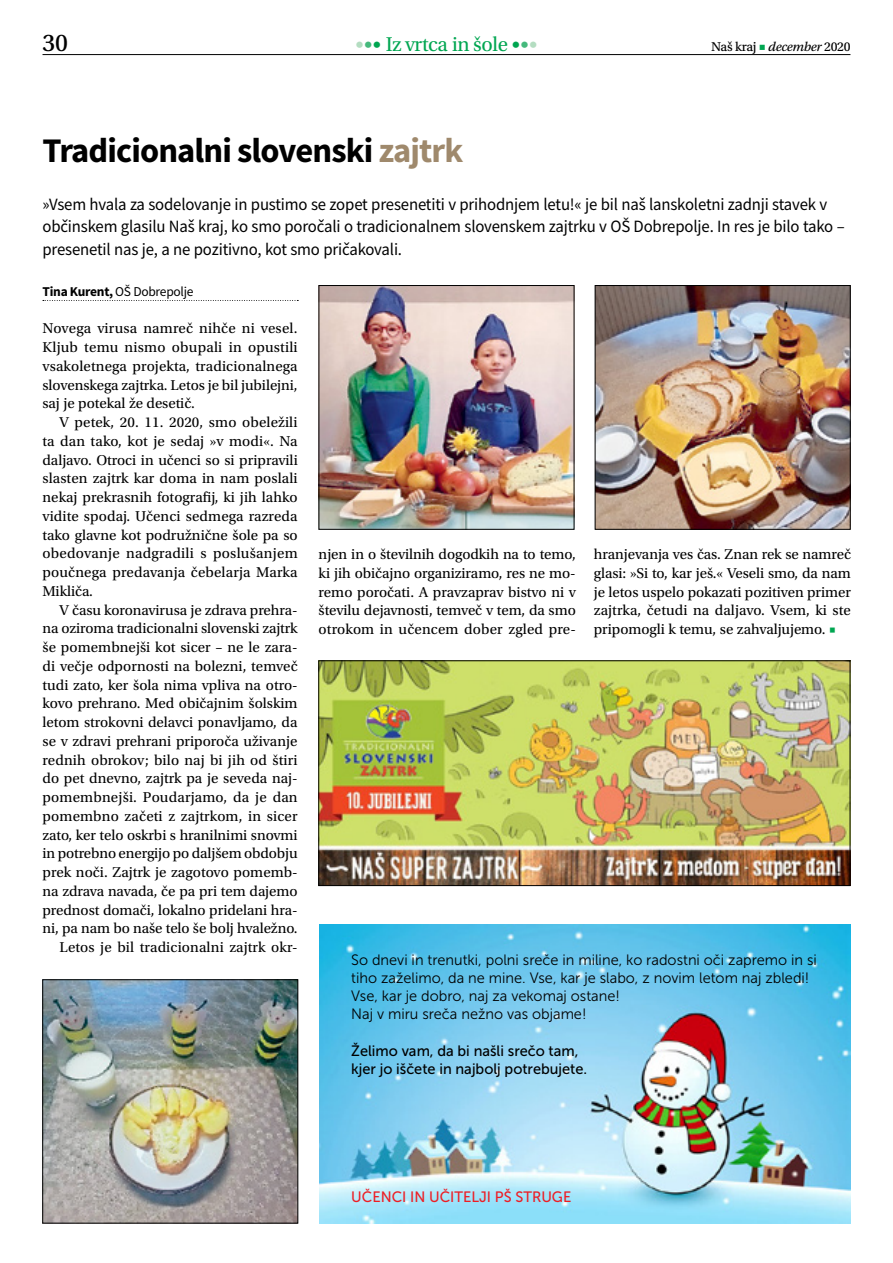
<style>
.page{position:relative;width:893px;height:1263px;background:#fff}
.page>*{position:absolute;margin:0;border:0;box-sizing:border-box;transform-origin:0 0}
.t1{font:700 34.5px "Source Sans Pro";letter-spacing:-.025em;color:#000}
.t2{font:25.5px "Utopia Std Capt";color:#000}
.t3{font:21px "Utopia Std";letter-spacing:-.02em;color:#00a651}
.t4{font:17.25px/22.5px "Source Sans Pro";letter-spacing:-.01em;color:#000}
.t5{font:15px/18.8px "Utopia Std";color:#000;text-align:justify}
.t6{font:15px/18.1px "Museo Sans 300";color:#000}
.t7{font:15px/18.3px "Museo Sans 500";color:#000}
.t8{font:15px "Museo Sans 500";color:#ed1d24}
.t9{font:13.5px "Source Sans Pro";letter-spacing:-.02em;color:#000}
.t10{font:13.5px "Utopia Std Capt";letter-spacing:-.02em;color:#000}
.s1{font-family:"Frutiger LT Std";font-weight:300;font-size:18px;color:#b4ddc1}
.s2{font-family:"Frutiger LT Std";font-weight:300;font-size:18px;color:#45b97c}
.s3{font-family:"Frutiger LT Std";font-weight:300;font-size:18px}
.s4{color:#00a651}
.s5{font-family:"Utopia Std Capt It"}
.s6{color:#9f896c}
.s7{font-weight:700}
</style>
<div class="page">
<hr style="left:43px;top:54px;width:807px;height:1px;background:#000">
<svg style="left:43px;top:300px;width:255px;height:1px"></svg>
<img style="left:321px;top:287px;width:251px;height:240px">
<img style="left:45px;top:981px;width:251px;height:240px">
<div style="left:43px;top:979px;width:255px;height:244px;border:1px solid #000"></div>
<img style="left:319px;top:924px;width:531px;height:299px">
<img style="left:321px;top:662px;width:527px;height:222px">
<div style="left:319px;top:660px;width:531px;height:226px;border:1px solid #000"></div>
<img style="left:597px;top:287px;width:251px;height:240px">
<div style="left:595px;top:285px;width:255px;height:244px;border:1px solid #000"></div>
<h2 class="t2" style="left:43px;top:29px;width:27px">30</h2>
<h3 class="t3" style="left:355px;top:32px;width:184px"><span class="s1">•</span><span class="s2">•</span><span class="s3">•</span> Iz vrtca in šole <span class="s3">•</span><span class="s2">•</span><span class="s1">•</span></h3>
<p class="t10" style="left:711px;top:39px;width:141px">Naš kraj <span class="s4">■</span> <span class="s5">december</span> 2020</p>
<h1 class="t1" style="left:43px;top:127px;width:422px">Tradicionalni slovenski <span class="s6">zajtrk</span></h1>
<p class="t4" style="left:43px;top:192px;width:804px">»Vsem hvala za sodelovanje in pustimo se zopet presenetiti v prihodnjem letu!« je bil naš lanskoletni zadnji stavek v občinskem glasilu Naš kraj, ko smo poročali o tradicionalnem slovenskem zajtrku v OŠ Dobrepolje. In res je bilo tako – presenetil nas je, a ne pozitivno, kot smo pričakovali.</p>
<p class="t9" style="left:43px;top:283px;width:153px"><span class="s7">Tina Kurent,</span> OŠ Dobrepolje</p>
<p class="t5" style="left:43px;top:319px;width:257px">Novega virusa namreč nihče ni vesel.<br>Kljub temu nismo obupali in opustili vsakoletnega projekta, tradicionalnega slovenskega zajtrka. Letos je bil jubilejni, saj je potekal že desetič.</p>
<p class="t5" style="left:43px;top:413px;width:257px;text-indent:17px">V petek, 20. 11. 2020, smo obeležili ta dan tako, kot je sedaj »v modi«. Na daljavo. Otroci in učenci so si pripravili slasten zajtrk kar doma in nam poslali nekaj prekrasnih fotografij, ki jih lahko vidite spodaj. Učenci sedmega razreda tako glavne kot podružnične šole pa so obedovanje nadgradili s poslušanjem poučnega predavanja čebelarja Marka Mikliča.</p>
<p class="t5" style="left:43px;top:601px;width:257px;text-align:right">V času koronavirusa je zdrava prehra&shy;na oziroma tradicionalni slovenski zajtrk še pomembnejši kot sicer – ne le zara&shy;di večje odpornosti na bolezni, temveč tudi zato, ker šola nima vpliva na otro&shy;kovo prehrano. Med običajnim šolskim letom strokovni delavci ponavljamo, da se v zdravi prehrani priporoča uživanje rednih obrokov; bilo naj bi jih od štiri do pet dnevno, zajtrk pa je seveda naj&shy;pomembnejši. Poudarjamo, da je dan pomembno začeti z zajtrkom, in sicer zato, ker telo oskrbi s hranilnimi snovmi in potrebno energijo po daljšem obdobju prek noči. Zajtrk je zagotovo pomemb&shy;na zdrava navada, če pa pri tem dajemo prednost domači, lokalno pridelani hra&shy;ni, pa nam bo naše telo še bolj hvaležno.<br>Letos je bil tradicionalni zajtrk okr-</p>
<p class="t6" style="left:351px;top:950px;width:467px">So dnevi in trenutki, polni sreče in miline, ko radostni oči zapremo in si tiho zaželimo, da ne mine. Vse, kar je slabo, z novim letom naj zbledi!<br>Vse, kar je dobro, naj za vekomaj ostane!<br>Naj v miru sreča nežno vas objame!</p>
<p class="t7" style="left:351px;top:1041px;width:237px">Želimo vam, da bi našli srečo tam, kjer jo iščete in najbolj potrebujete.</p>
<p class="t5" style="left:319px;top:545px;width:259px">njen in o številnih dogodkih na to temo, ki jih običajno organiziramo, res ne mo&shy;remo poročati. A pravzaprav bistvo ni v številu dejavnosti, temveč v tem, da smo otrokom in učencem dober zgled pre-</p>
<p class="t5" style="left:594px;top:545px;width:259px">hranjevanja ves čas. Znan rek se namreč glasi: »Si to, kar ješ.« Veseli smo, da nam je letos uspelo pokazati pozitiven primer zajtrka, četudi na daljavo. Vsem, ki ste pripomogli k temu, se zahvaljujemo. <span class="s4">■</span></p>
<p class="t8" style="left:351px;top:1188px;width:222px">UČENCI IN UČITELJI PŠ STRUGE</p>
</div>
